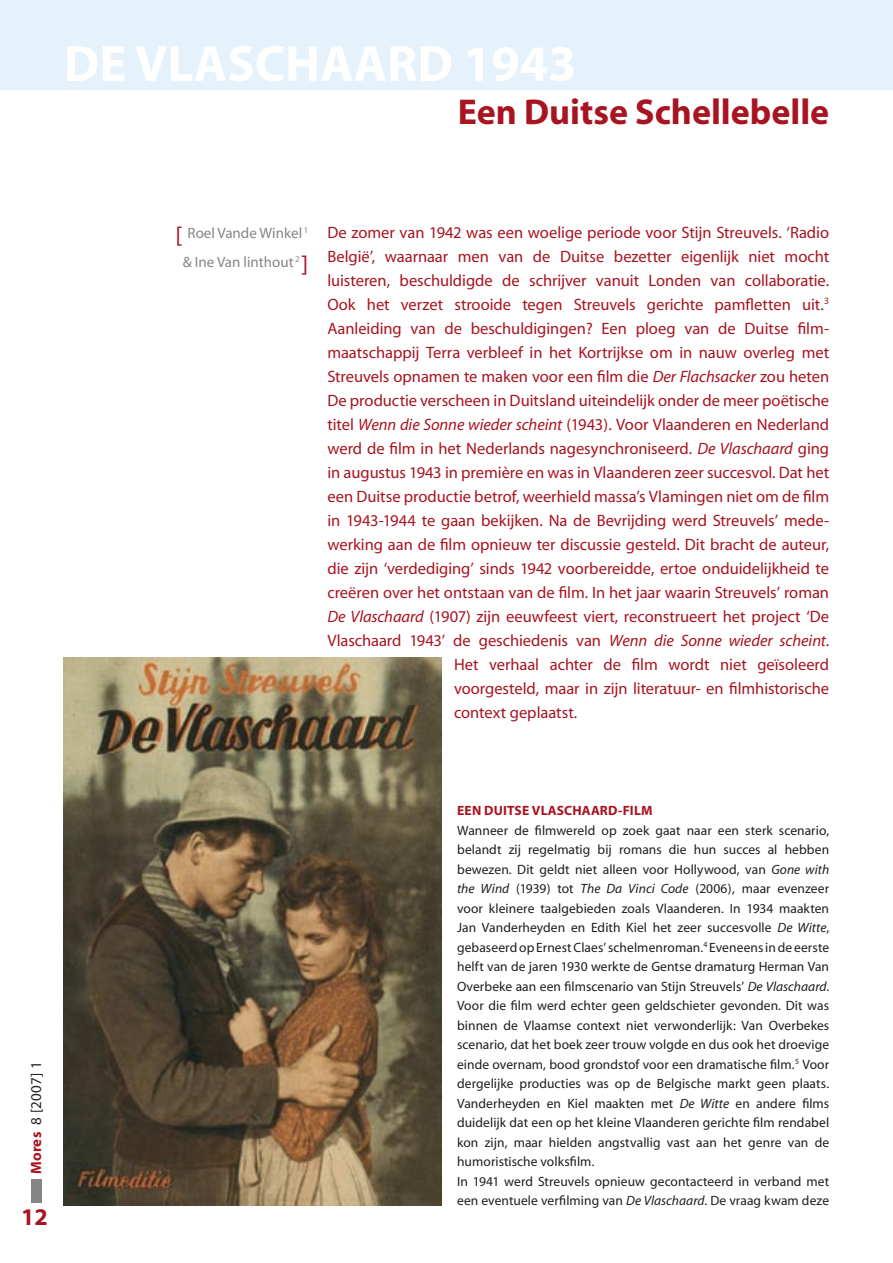
<style>
.page{position:relative;width:893px;height:1263px;background:#fff}
.page>*{position:absolute;margin:0;border:0;box-sizing:border-box;transform-origin:0 0}
.t1{font:700 51px "Myriad";color:#fff}
.t2{font:700 36px "Myriad";color:#a81420}
.t3{font:700 24px "Myriad";color:#a81420}
.t4{font:24px "Myriad";color:#a81420}
.Platte_tekst_inspringen{font:16.5px "Myriad";color:#a81420}
.t5{font:15px "Myriad";color:#858688}
.t6{font:15px "Myriad";color:#1f1e1d}
.Standaard{font:13.5px/19.5px "Myriad";letter-spacing:.005em;color:#1f1e1d;text-align:justify}
.Standaard-2{font:700 13.5px "Myriad";letter-spacing:.01em;color:#a81420}
.s1{font-weight:700;color:#a81420}
.s2{font-size:24px;color:#a81420}
.s3{font-style:italic}
</style>
<div class="page">
<div style="left:0;top:0;width:893px;height:89px;background:#e5f2fb"></div>
<div style="left:31px;top:1179px;width:11px;height:23px;background:#858688"></div>
<img style="left:64px;top:658px;width:377px;height:548px">
<p class="t1" style="left:64px;top:37px;width:514px">DE VLASCHAARD 1943</p>
<p class="t2" style="left:458px;top:94px;width:373px">Een Duitse Schellebelle</p>
<p class="t6" style="left:29px;top:1174px;width:115px;rotate:-90deg"><span class="s1">Mores</span> 8 [2007] 1</p>
<p class="t3" style="left:21px;top:1204px;width:28px">12</p>
<p class="t5" style="left:176px;top:226px;width:134px"><span class="s2">[</span> Roel Vande Winkel <sup>1</sup></p>
<p class="t5" style="left:183px;top:254px;width:118px">&amp; Ine Van linthout <sup>2</sup></p>
<p class="t4" style="left:301px;top:252px;width:8px">]</p>
<p class="Platte_tekst_inspringen" style="left:327px;top:224px;width:503px">De zomer van 1942 was een woelige periode voor Stijn Streuvels. ‘Radio</p>
<p class="Platte_tekst_inspringen" style="left:327px;top:248px;width:503px">België’, waarnaar men van de Duitse bezetter eigenlijk niet mocht</p>
<p class="Platte_tekst_inspringen" style="left:327px;top:272px;width:503px">luisteren, beschuldigde de schrijver vanuit Londen van collaboratie.</p>
<p class="Platte_tekst_inspringen" style="left:327px;top:296px;width:503px">Ook het verzet strooide tegen Streuvels gerichte pamfletten uit.<sup>3</sup></p>
<p class="Platte_tekst_inspringen" style="left:327px;top:320px;width:503px">Aanleiding van de beschuldigingen? Een ploeg van de Duitse film-</p>
<p class="Platte_tekst_inspringen" style="left:327px;top:344px;width:503px">maatschappij Terra verbleef in het Kortrijkse om in nauw overleg met</p>
<p class="Platte_tekst_inspringen" style="left:327px;top:368px;width:503px">Streuvels opnamen te maken voor een film die <span class="s3">Der Flachsacker</span> zou heten</p>
<p class="Platte_tekst_inspringen" style="left:327px;top:392px;width:503px">De productie verscheen in Duitsland uiteindelijk onder de meer poëtische</p>
<p class="Platte_tekst_inspringen" style="left:327px;top:416px;width:503px">titel <span class="s3">Wenn die Sonne wieder scheint</span> (1943). Voor Vlaanderen en Nederland</p>
<p class="Platte_tekst_inspringen" style="left:327px;top:440px;width:503px">werd de film in het Nederlands nagesynchroniseerd. <span class="s3">De Vlaschaard</span> ging</p>
<p class="Platte_tekst_inspringen" style="left:327px;top:464px;width:503px">in augustus 1943 in première en was in Vlaanderen zeer succesvol. Dat het</p>
<p class="Platte_tekst_inspringen" style="left:327px;top:488px;width:503px">een Duitse productie betrof, weerhield massa’s Vlamingen niet om de film</p>
<p class="Platte_tekst_inspringen" style="left:327px;top:512px;width:503px">in 1943-1944 te gaan bekijken. Na de Bevrijding werd Streuvels’ mede-</p>
<p class="Platte_tekst_inspringen" style="left:327px;top:536px;width:503px">werking aan de film opnieuw ter discussie gesteld. Dit bracht de auteur,</p>
<p class="Platte_tekst_inspringen" style="left:327px;top:560px;width:503px">die zijn ‘verdediging’ sinds 1942 voorbereidde, ertoe onduidelijkheid te</p>
<p class="Platte_tekst_inspringen" style="left:327px;top:584px;width:503px">creëren over het ontstaan van de film. In het jaar waarin Streuvels’ roman</p>
<p class="Platte_tekst_inspringen" style="left:327px;top:608px;width:503px"><span class="s3">De Vlaschaard</span> (1907) zijn eeuwfeest viert, reconstrueert het project ‘De</p>
<p class="Platte_tekst_inspringen" style="left:327px;top:632px;width:503px">Vlaschaard 1943’ de geschiedenis van <span class="s3">Wenn die Sonne wieder scheint</span>.</p>
<p class="Platte_tekst_inspringen" style="left:454px;top:656px;width:377px">Het verhaal achter de film wordt niet geïsoleerd</p>
<p class="Platte_tekst_inspringen" style="left:454px;top:680px;width:377px">voorgesteld, maar in zijn literatuur- en filmhistorische</p>
<p class="Platte_tekst_inspringen" style="left:454px;top:704px;width:125px">context geplaatst.</p>
<p class="Standaard-2" style="left:457px;top:804px;width:197px">EEN DUITSE VLASCHAARD-FILM</p>
<p class="Standaard" style="left:457px;top:821px;width:374px">Wanneer de filmwereld op zoek gaat naar een sterk scenario, belandt zij regelmatig bij romans die hun succes al hebben bewezen. Dit geldt niet alleen voor Hollywood, van <span class="s3">Gone with the Wind</span> (1939) tot <span class="s3">The Da Vinci Code</span> (2006), maar evenzeer voor kleinere taalgebieden zoals Vlaanderen. In 1934 maakten Jan Vanderheyden en Edith Kiel het zeer succesvolle <span class="s3">De Witte</span>, gebaseerd op Ernest Claes’ schelmenroman.<sup>4</sup> Eveneens in de eerste helft van de jaren 1930 werkte de Gentse dramaturg Herman Van Overbeke aan een filmscenario van Stijn Streuvels’ <span class="s3">De Vlaschaard</span>.<br>Voor die film werd echter geen geldschieter gevonden. Dit was binnen de Vlaamse context niet verwonderlijk: Van Overbekes scenario, dat het boek zeer trouw volgde en dus ook het droevige einde overnam, bood grondstof voor een dramatische film.<sup>5</sup> Voor dergelijke producties was op de Belgische markt geen plaats.<br>Vanderheyden en Kiel maakten met <span class="s3">De Witte</span> en andere films duidelijk dat een op het kleine Vlaanderen gerichte film rendabel kon zijn, maar hielden angstvallig vast aan het genre van de humoristische volksfilm.</p>
<p class="Standaard" style="left:457px;top:1172px;width:374px">In 1941 werd Streuvels opnieuw gecontacteerd in verband met een eventuele verfilming van <span class="s3">De Vlaschaard</span>. De vraag kwam deze</p>
</div>
